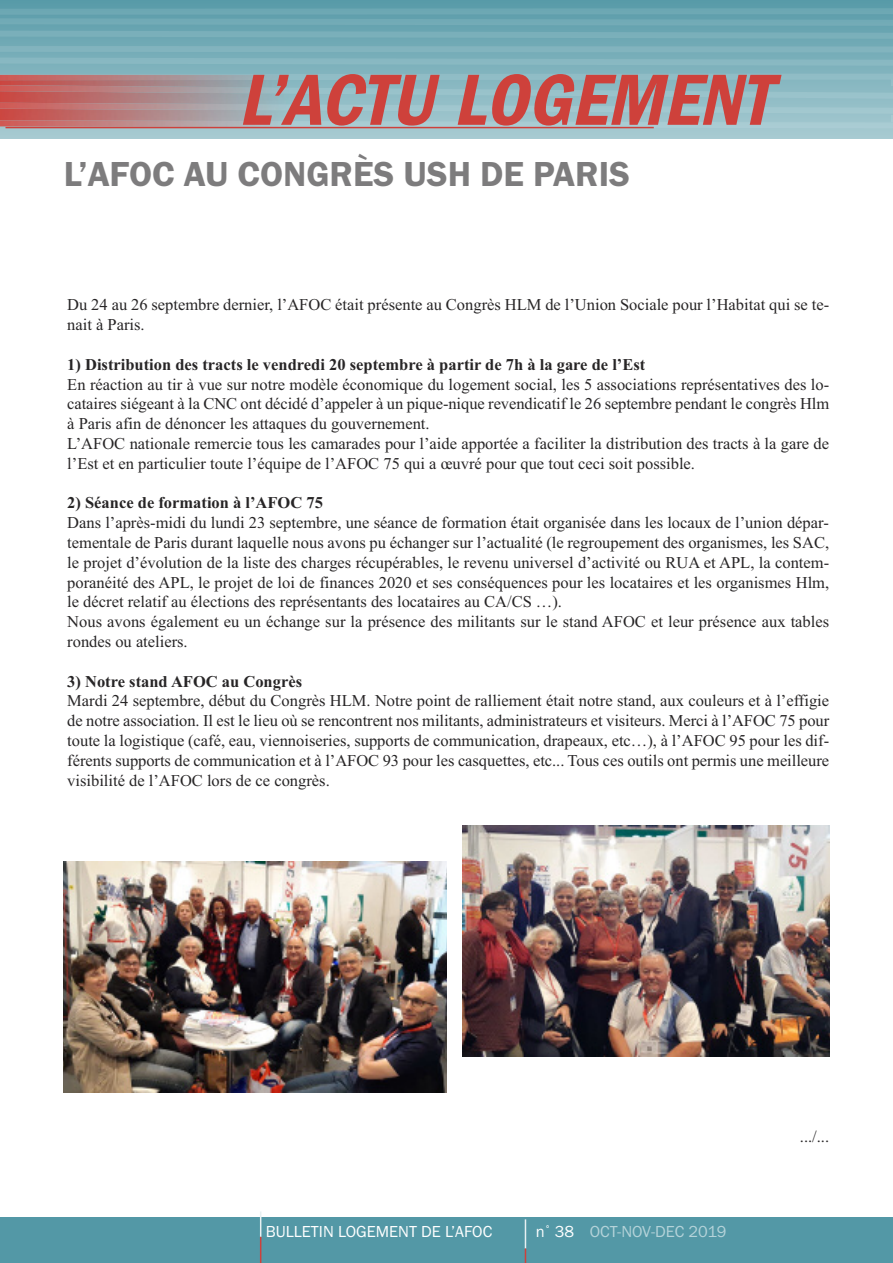
<style>
.page{position:relative;width:893px;height:1263px;background:#fff}
.page>*{position:absolute;margin:0;border:0;box-sizing:border-box;transform-origin:0 0}
.t1{font:italic 600 condensed 75px "Franklin Gothic";color:#ce413b}
.t2{font:600 36px "Franklin Gothic";color:#7d7c7d}
.t3{font:16.5px/19.8px "Times New Roman";color:#272526}
.t4{font:700 16.5px "Times New Roman";color:#272526}
.t5{font:16.5px "Franklin Gothic";color:#fff}
.t6{font:16.5px "Franklin Gothic";color:#b5d3d9}
.s1{color:#fff}
</style>
<div class="page">
<div style="left:0;top:1217px;width:893px;height:46px;background:#5398a6"></div>
<svg style="left:260px;top:1211px;width:1px;height:52px"></svg>
<svg style="left:525px;top:1219px;width:1px;height:44px"></svg>
<svg style="left:0;top:0;width:893px;height:139px;background:#85b6c0"></svg>
<img style="left:0;top:97px;width:288px;height:18px">
<img style="left:288px;top:97px;width:605px;height:2px">
<img style="left:288px;top:104px;width:605px;height:10px">
<svg style="left:0;top:7px;width:893px;height:90px;background:#7facb6"></svg>
<img style="left:0;top:8px;width:893px;height:7px">
<svg style="left:0;top:115px;width:893px;height:16px;background:#a8b5bb"></svg>
<hr style="left:6px;top:127px;width:648px;height:1px;background:#ce413b">
<img style="left:463px;top:825px;width:366px;height:232px">
<img style="left:64px;top:861px;width:382px;height:232px">
<h1 class="t1" style="left:238px;top:55px;width:554px">L’ACTU LOGEMENT</h1>
<h2 class="t2" style="left:64px;top:152px;width:568px">L’AFOC AU CONGRÈS USH DE PARIS</h2>
<p class="t3" style="left:67px;top:295px;width:763px">Du 24 au 26 septembre dernier, l’AFOC était présente au Congrès HLM de l’Union Sociale pour l’Habitat qui se te&shy;nait à Paris.</p>
<p class="t4" style="left:67px;top:354px;width:580px">1) Distribution des tracts le vendredi 20 septembre à partir de 7h à la gare de l’Est</p>
<p class="t3" style="left:67px;top:374px;width:763px">En réaction au tir à vue sur notre modèle économique du logement social, les 5 associations représentatives des lo&shy;cataires siégeant à la CNC ont décidé d’appeler à un pique-nique revendicatif le 26 septembre pendant le congrès Hlm à Paris afin de dénoncer les attaques du gouvernement.<br>L’AFOC nationale remercie tous les camarades pour l’aide apportée a faciliter la distribution des tracts à la gare de l’Est et en particulier toute l’équipe de l’AFOC 75 qui a œuvré pour que tout ceci soit possible.</p>
<p class="t4" style="left:67px;top:493px;width:257px">2) Séance de formation à l’AFOC 75</p>
<p class="t3" style="left:67px;top:513px;width:763px">Dans l’après-midi du lundi 23 septembre, une séance de formation était organisée dans les locaux de l’union dépar&shy;tementale de Paris durant laquelle nous avons pu échanger sur l’actualité (le regroupement des organismes, les SAC, le projet d’évolution de la liste des charges récupérables, le revenu universel d’activité ou RUA et APL, la contem&shy;poranéité des APL, le projet de loi de finances 2020 et ses conséquences pour les locataires et les organismes Hlm, le décret relatif au élections des représentants des locataires au CA/CS …).<br>Nous avons également eu un échange sur la présence des militants sur le stand AFOC et leur présence aux tables rondes ou ateliers.</p>
<p class="t4" style="left:67px;top:671px;width:236px">3) Notre stand AFOC au Congrès</p>
<p class="t3" style="left:67px;top:691px;width:763px;text-align:justify">Mardi 24 septembre, début du Congrès HLM. Notre point de ralliement était notre stand, aux couleurs et à l’effigie de notre association. Il est le lieu où se rencontrent nos militants, administrateurs et visiteurs. Merci à l’AFOC 75 pour toute la logistique (café, eau, viennoiseries, supports de communication, drapeaux, etc…), à l’AFOC 95 pour les dif&shy;férents supports de communication et à l’AFOC 93 pour les casquettes, etc... Tous ces outils ont permis une meilleure visibilité de l’AFOC lors de ce congrès.</p>
<p class="t5" style="left:266px;top:1221px;width:228px">BULLETIN LOGEMENT DE L’AFOC</p>
<p class="t6" style="left:536px;top:1221px;width:192px"><span class="s1">n</span><sup>°</sup> <span class="s1">38</span> OCT-NOV-DEC 2019</p>
<p class="t3" style="left:800px;top:1126px;width:31px">.../...</p>
</div>
